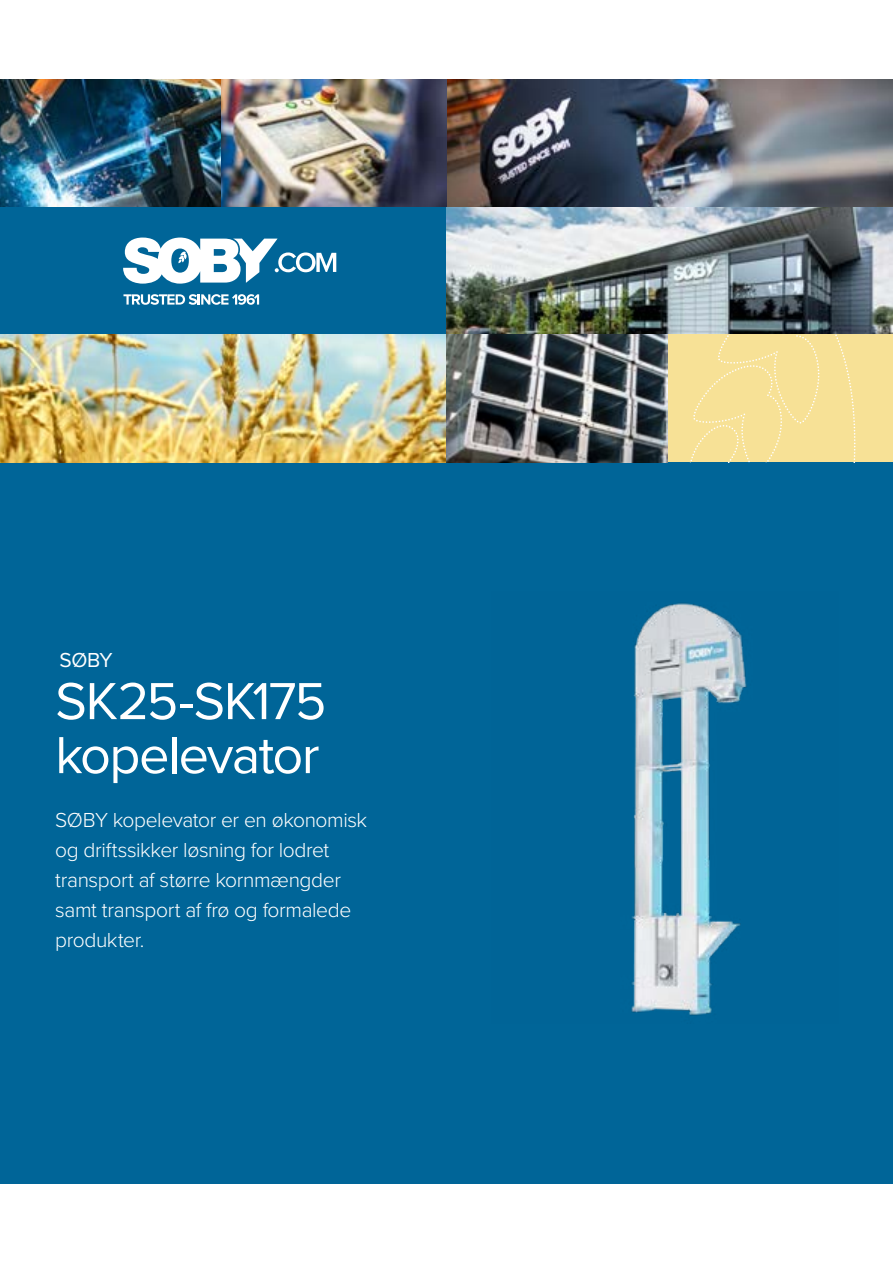
<style>
.page{position:relative;width:893px;height:1263px;background:#fff}
.page>*{position:absolute;margin:0;border:0;box-sizing:border-box;transform-origin:0 0}
.t1{font:54px/54px "Proxima Nova";letter-spacing:-.03em;color:#fff}
.t2{font:300 21px/30px "Proxima Nova";letter-spacing:-.02em;color:#fff}
.t3{font:21px "Proxima Nova";color:#fff}
</style>
<div class="page">
<div style="left:0;top:462px;width:893px;height:722px;background:#006598"></div>
<div style="left:0;top:79px;width:893px;height:383px;background:#006598"></div>
<svg style="left:123px;top:294px;width:136px;height:11px"></svg>
<svg style="left:123px;top:238px;width:213px;height:46px"></svg>
<img style="left:0;top:334px;width:667px;height:128px">
<img style="left:446px;top:79px;width:447px;height:255px">
<div style="left:667px;top:334px;width:226px;height:128px;background:#f7e196"></div>
<img style="left:0;top:79px;width:222px;height:128px">
<img style="left:222px;top:79px;width:224px;height:128px">
<img style="left:631px;top:603px;width:116px;height:413px">
<p class="t3" style="left:59px;top:644px;width:55px">SØBY</p>
<h1 class="t1" style="left:55px;top:672px;width:273px">SK25-SK175 kopelevator</h1>
<p class="t2" style="left:55px;top:803px;width:314px">SØBY kopelevator er en økonomisk og driftssikker løsning for lodret transport af større kornmængder samt transport af frø og formalede produkter.</p>
</div>
